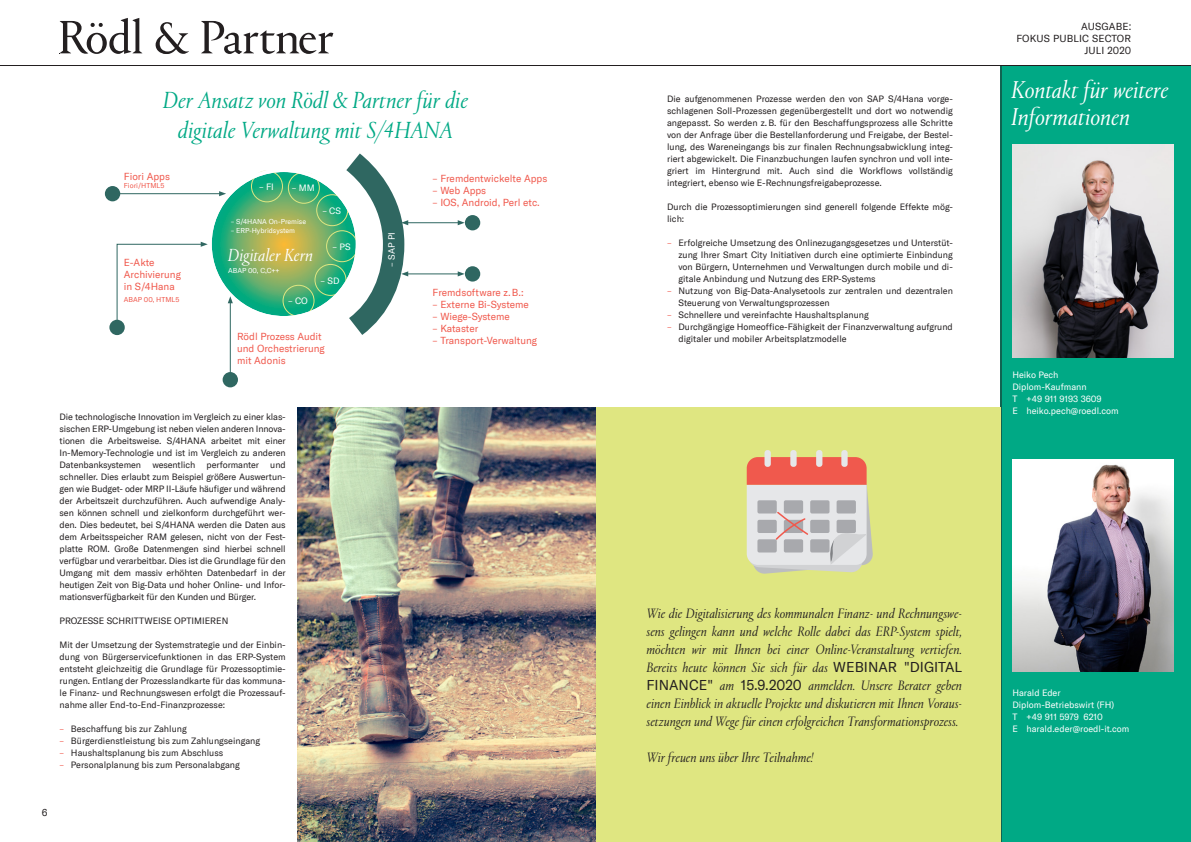
<style>
.page{position:relative;width:1191px;height:842px;background:#fff}
.page>*{position:absolute;margin:0;border:0;box-sizing:border-box;transform-origin:0 0}
.Fließtext{font:italic 300 25px/27px "Portrait TT";color:#fff}
.Fließtext-2{font:italic 300 24px/30px "Portrait TT";color:#00a985;text-align:center}
.Fließtext-3{font:italic 300 18px "Portrait TT";color:#fff}
.Fließtext-4{font:italic 300 14px/18px "Portrait TT";color:#231f20;text-align:justify}
.Fließtext-5{font:10px/12px "GT America";color:#f0594d}
.t1{font:10px/12px "GT America";letter-spacing:.02em;color:#231f20;text-align:right}
.Fließtext-6{font:9px/12px "GT America";color:#231f20;text-align:justify}
.Fließtext-7{font:9px "GT America";color:#fff}
.Zwischenüberschrift{font:9px "GT America";color:#231f20}
.Fließtext-8{font:7px "GT America";color:#fff}
.Fließtext-9{font:7px "GT America";color:#f0594d}
.s1{color:#f0594d}
.s2{font-family:"GT America";font-weight:400;font-style:normal}
</style>
<div class="page">
<hr style="left:0;top:65px;width:1191px;height:1px;background:#231f20">
<svg style="left:60px;top:18px;width:273px;height:36px"></svg>
<div style="left:1000px;top:66px;width:191px;height:776px;background:#00a985"></div>
<hr style="left:1000px;top:65px;width:1px;height:777px;background:#231f20">
<img style="left:1012px;top:145px;width:162px;height:212px">
<img style="left:1012px;top:459px;width:162px;height:213px">
<div style="left:595px;top:408px;width:405px;height:434px;background:#dfe681"></div>
<img style="left:298px;top:408px;width:297px;height:434px">
<div style="left:764px;top:450px;width:7px;height:17px;background:#e6e7e9;border-radius:3px"></div>
<div style="left:841px;top:450px;width:6px;height:17px;background:#e6e7e9;border-radius:3px"></div>
<div style="left:816px;top:450px;width:6px;height:17px;background:#e6e7e9;border-radius:3px"></div>
<div style="left:790px;top:450px;width:6px;height:17px;background:#e6e7e9;border-radius:3px"></div>
<svg style="left:746px;top:457px;width:127px;height:117px;background:#d9bab2"></svg>
<svg style="left:212px;top:172px;width:144px;height:144px;background:#64af6b"></svg>
<div style="left:251px;top:170px;width:32px;height:32px;border:1px solid #dfe681;border-radius:50%"></div>
<div style="left:288px;top:172px;width:32px;height:32px;border:1px solid #dfe681;border-radius:50%"></div>
<div style="left:316px;top:194px;width:32px;height:32px;border:1px solid #dfe681;border-radius:50%"></div>
<div style="left:314px;top:264px;width:32px;height:32px;border:1px solid #dfe681;border-radius:50%"></div>
<div style="left:282px;top:285px;width:32px;height:32px;border:1px solid #dfe681;border-radius:50%"></div>
<div style="left:208px;top:168px;width:152px;height:152px;border:4px solid #fff;border-radius:50%"></div>
<div style="left:465px;top:215px;width:15px;height:15px;background:#2f6761;border-radius:50%"></div>
<hr style="left:407px;top:222px;width:52px;height:1px;background:#2f6761">
<svg style="left:458px;top:220px;width:7px;height:5px"></svg>
<div style="left:465px;top:266px;width:15px;height:16px;background:#2f6761;border-radius:50%"></div>
<hr style="left:407px;top:273px;width:52px;height:1px;background:#2f6761">
<svg style="left:458px;top:271px;width:7px;height:5px"></svg>
<svg style="left:323px;top:153px;width:92px;height:182px"></svg>
<div style="left:223px;top:372px;width:15px;height:15px;background:#2f6761;border-radius:50%"></div>
<hr style="left:230px;top:302px;width:1px;height:82px;background:#2f6761">
<svg style="left:228px;top:296px;width:5px;height:7px"></svg>
<div style="left:105px;top:186px;width:15px;height:15px;background:#2f6761;border-radius:50%"></div>
<hr style="left:115px;top:193px;width:106px;height:1px;background:#2f6761">
<svg style="left:219px;top:191px;width:7px;height:5px"></svg>
<div style="left:109px;top:320px;width:16px;height:15px;background:#2f6761;border-radius:50%"></div>
<svg style="left:116px;top:242px;width:92px;height:88px"></svg>
<p class="Fließtext-2" style="left:163px;top:85px;width:307px">Der Ansatz von Rödl &amp; Partner für die digitale Verwaltung mit S/4HANA</p>
<p class="Fließtext-5" style="left:124px;top:170px;width:48px">Fiori Apps</p>
<p class="Fließtext-9" style="left:124px;top:182px;width:42px">Fiori/HTML5</p>
<p class="Fließtext-5" style="left:124px;top:256px;width:32px">E-Akte</p>
<p class="Fließtext-5" style="left:124px;top:268px;width:59px">Archivierung in S/4Hana</p>
<p class="Fließtext-9" style="left:124px;top:295px;width:57px">ABAP 00, HTML5</p>
<p class="Fließtext-7" style="left:259px;top:181px;width:16px">– FI</p>
<p class="Fließtext-7" style="left:292px;top:183px;width:24px">– MM</p>
<p class="Fließtext-8" style="left:231px;top:217px;width:77px">– S/4HANA On-Premise</p>
<p class="Fließtext-8" style="left:231px;top:226px;width:66px">– ERP-Hybridsystem</p>
<p class="Fließtext-8" style="left:228px;top:266px;width:53px">ABAP 00, C,C++</p>
<p class="Fließtext-3" style="left:228px;top:244px;width:87px">Digitaler Kern</p>
<p class="Fließtext-7" style="left:288px;top:296px;width:21px">– CO</p>
<p class="Fließtext-7" style="left:322px;top:205px;width:20px">– CS</p>
<p class="Fließtext-7" style="left:332px;top:241px;width:19px">– PS</p>
<p class="Fließtext-7" style="left:320px;top:275px;width:20px">– SD</p>
<p class="Fließtext-5" style="left:237px;top:331px;width:89px">Rödl Prozess Audit und Orchestrierung mit Adonis</p>
<p class="Fließtext-7" style="left:386px;top:267px;width:36px;rotate:-90deg">– SAP PI</p>
<p class="Fließtext-5" style="left:432px;top:172px;width:116px">– Fremdentwickelte Apps</p>
<p class="Fließtext-5" style="left:432px;top:184px;width:55px">– Web Apps</p>
<p class="Fließtext-5" style="left:432px;top:196px;width:109px">– IOS, Android, Perl etc.</p>
<p class="Fließtext-5" style="left:432px;top:286px;width:92px">Fremdsoftware z. B.:</p>
<p class="Fließtext-5" style="left:432px;top:298px;width:98px">– Externe Bi-Systeme</p>
<p class="Fließtext-5" style="left:432px;top:310px;width:79px">– Wiege-Systeme</p>
<p class="Fließtext-5" style="left:432px;top:322px;width:47px">– Kataster</p>
<p class="Fließtext-5" style="left:432px;top:334px;width:106px">– Transport-Verwaltung</p>
<p class="Fließtext-6" style="left:60px;top:411px;width:228px">Die technologische Innovation im Vergleich zu einer klas&shy;sischen ERP-Umgebung ist neben vielen anderen Innova&shy;tionen die Arbeitsweise. S/4HANA arbeitet mit einer In-Memory-Technologie und ist im Vergleich zu anderen Datenbanksystemen</p>
<p class="Fließtext-6" style="left:152px;top:459px;width:44px">wesentlich</p>
<p class="Fließtext-6" style="left:207px;top:459px;width:54px">performanter</p>
<p class="Fließtext-6" style="left:60px;top:459px;width:228px;text-indent:211px">und schneller. Dies erlaubt zum Beispiel größere Auswertun&shy;gen wie Budget- oder MRP II-Läufe häufiger und während der Arbeitszeit durchzuführen. Auch aufwendige Analy&shy;sen können schnell und zielkonform durchgeführt wer&shy;den. Dies bedeutet, bei S/4HANA werden die Daten aus dem Arbeitsspeicher RAM gelesen, nicht von der Fest&shy;platte ROM. Große Datenmengen sind hierbei schnell verfügbar und verarbeitbar. Dies ist die Grundlage für den Umgang mit dem massiv erhöhten Datenbedarf in der heutigen Zeit von Big-Data und hoher Online- und Infor&shy;mationsverfügbarkeit für den Kunden und Bürger.</p>
<p class="Zwischenüberschrift" style="left:60px;top:616px;width:170px">PROZESSE SCHRITTWEISE OPTIMIEREN</p>
<p class="Fließtext-6" style="left:60px;top:639px;width:228px">Mit der Umsetzung der Systemstrategie und der Einbin&shy;dung von Bürgerservicefunktionen in das ERP-System entsteht gleichzeitig die Grundlage für Prozessoptimie&shy;rungen. Entlang der Prozesslandkarte für das kommuna&shy;le Finanz- und Rechnungswesen erfolgt die Prozessauf&shy;nahme aller End-to-End-Finanzprozesse:</p>
<p class="Fließtext-6" style="left:60px;top:723px;width:129px"><span class="s1">–</span> Beschaffung bis zur Zahlung</p>
<p class="Fließtext-6" style="left:60px;top:735px;width:202px"><span class="s1">–</span> Bürgerdienstleistung bis zum Zahlungseingang</p>
<p class="Fließtext-6" style="left:60px;top:747px;width:165px"><span class="s1">–</span> Haushaltsplanung bis zum Abschluss</p>
<p class="Fließtext-6" style="left:60px;top:759px;width:182px"><span class="s1">–</span> Personalplanung bis zum Personalabgang</p>
<p class="t1" style="left:42px;top:806px;width:7px">6</p>
<p class="Fließtext-6" style="left:667px;top:93px;width:287px">Die aufgenommenen Prozesse werden den von SAP S/4Hana vorge&shy;schlagenen Soll-Prozessen gegenübergestellt und dort wo notwendig angepasst. So werden z. B. für den Beschaffungsprozess alle Schritte von der Anfrage über die Bestellanforderung und Freigabe, der Bestel&shy;lung, des Wareneingangs bis zur finalen Rechnungsabwicklung integ&shy;riert abgewickelt. Die Finanzbuchungen laufen synchron und voll inte&shy;griert im Hintergrund mit. Auch sind die Workflows vollständig integriert, ebenso wie E-Rechnungsfreigabeprozesse.</p>
<p class="Fließtext-6" style="left:667px;top:201px;width:287px">Durch die Prozessoptimierungen sind generell folgende Effekte mög&shy;lich:</p>
<p class="Fließtext-6" style="left:678px;top:237px;width:276px;text-indent:-11px"><span class="s1">–</span> Erfolgreiche Umsetzung des Onlinezugangsgesetzes und Unterstüt&shy;zung Ihrer Smart City Initiativen durch eine optimierte Einbindung von Bürgern, Unternehmen und Verwaltungen durch mobile und di&shy;gitale Anbindung und Nutzung des ERP-Systems</p>
<p class="Fließtext-6" style="left:678px;top:285px;width:276px;text-indent:-11px"><span class="s1">–</span> Nutzung von Big-Data-Analysetools zur zentralen und dezentralen<br>Steuerung von Verwaltungsprozessen</p>
<p class="Fließtext-6" style="left:667px;top:309px;width:203px"><span class="s1">–</span> Schnellere und vereinfachte Haushaltsplanung</p>
<p class="Fließtext-6" style="left:678px;top:321px;width:276px;text-indent:-11px"><span class="s1">–</span> Durchgängige Homeoffice-Fähigkeit der Finanzverwaltung aufgrund digitaler und mobiler Arbeitsplatzmodelle</p>
<p class="t1" style="left:1016px;top:20px;width:117px">AUSGABE:<br>FOKUS PUBLIC SECTOR<br>JULI 2020</p>
<p class="Fließtext" style="left:1011px;top:76px;width:159px">Kontakt für weitere<br>Informationen</p>
<p class="Fließtext-7" style="left:1012px;top:370px;width:48px">Heiko Pech</p>
<p class="Fließtext-7" style="left:1012px;top:382px;width:76px">Diplom-Kaufmann</p>
<p class="Fließtext-7" style="left:1012px;top:394px;width:91px">T +49 911 9193 3609</p>
<p class="Fließtext-7" style="left:1012px;top:406px;width:108px">E heiko.pech@roedl.com</p>
<p class="Fließtext-4" style="left:646px;top:604px;width:317px">Wie die Digitalisierung des kommunalen Finanz- und Rechnungswe&shy;sens gelingen kann und welche Rolle dabei das ERP-System spielt, möchten wir mit Ihnen bei einer Online-Veranstaltung vertiefen.<br>Bereits heute können Sie sich für das <span class="s2">WEBINAR "DIGITAL FINANCE"</span> am <span class="s2">15.9.2020</span> anmelden. Unsere Berater geben einen Einblick in aktuelle Projekte und diskutieren mit Ihnen Voraus&shy;setzungen und Wege für einen erfolgreichen Transformationsprozess.</p>
<p class="Fließtext-4" style="left:646px;top:748px;width:169px">Wir freuen uns über Ihre Teilnahme!</p>
<p class="Fließtext-7" style="left:1012px;top:688px;width:50px">Harald Eder</p>
<p class="Fließtext-7" style="left:1012px;top:700px;width:103px">Diplom-Betriebswirt (FH)</p>
<p class="Fließtext-7" style="left:1012px;top:712px;width:92px">T +49 911 5979 6210</p>
<p class="Fließtext-7" style="left:1012px;top:724px;width:119px">E harald.eder@roedl-it.com</p>
</div>
